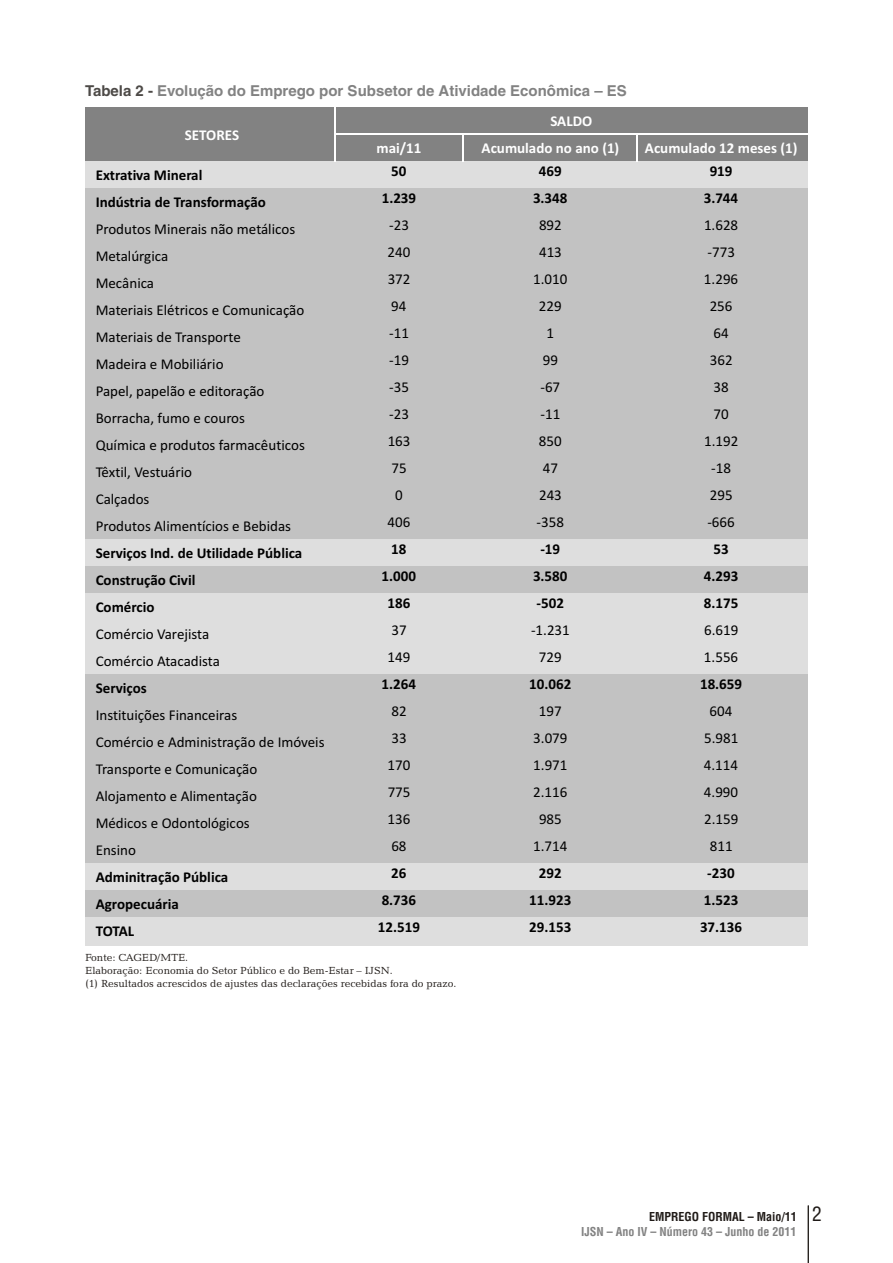
<style>
.page{position:relative;width:893px;height:1263px;background:#fff}
.page>*{position:absolute;margin:0;border:0;box-sizing:border-box;transform-origin:0 0}
.t1{font:15px "Calibri";color:#000}
.t2{font:700 15px "Calibri";color:#000}
.t3{font:700 15px "Helvetica LT";color:#828282}
.t4{font:700 15px "Calibri";color:#fff}
.t5{font:700 condensed 12px/15.9px "Helvetica LT";color:#828282}
.t6{font:10.5px/12.6px "Candida BT";color:#1f1a17}
.s1{color:#4d4a47}
.s2{color:#1f1a17}
.s3{font-weight:400;font-size:19.5px;color:#1f1a17}
</style>
<div class="page">
<hr style="left:808px;top:1205px;width:1px;height:58px;background:#1f1a17">
<div style="left:85px;top:107px;width:723px;height:55px;background:#828282"></div>
<div style="left:85px;top:161px;width:723px;height:28px;background:#dedede"></div>
<div style="left:85px;top:188px;width:723px;height:352px;background:#c2c2c2"></div>
<div style="left:85px;top:539px;width:723px;height:28px;background:#dedede"></div>
<div style="left:85px;top:566px;width:723px;height:28px;background:#c2c2c2"></div>
<div style="left:85px;top:593px;width:723px;height:82px;background:#dedede"></div>
<div style="left:85px;top:674px;width:723px;height:190px;background:#c2c2c2"></div>
<div style="left:85px;top:863px;width:723px;height:28px;background:#dedede"></div>
<div style="left:85px;top:890px;width:723px;height:28px;background:#c2c2c2"></div>
<div style="left:85px;top:917px;width:723px;height:28px;background:#dedede"></div>
<hr style="left:335px;top:107px;width:1px;height:54px;background:#fff">
<hr style="left:462px;top:134px;width:2px;height:27px;background:#fff">
<svg style="left:636px;top:135px;width:1px;height:26px"></svg>
<hr style="left:335px;top:134px;width:473px;height:1px;background:#fff">
<p class="t3" style="left:85px;top:85px;width:543px"><span class="s1">Tabela 2 -</span> Evolução do Emprego por Subsetor de Atividade Econômica – ES</p>
<p class="t4" style="left:185px;top:129px;width:56px">SETORES</p>
<p class="t4" style="left:550px;top:115px;width:43px">SALDO</p>
<p class="t4" style="left:376px;top:142px;width:46px">mai/11</p>
<p class="t4" style="left:482px;top:142px;width:139px">Acumulado no ano (1)</p>
<p class="t4" style="left:645px;top:142px;width:154px">Acumulado 12 meses (1)</p>
<p class="t2" style="left:96px;top:169px;width:108px">Extrativa Mineral</p>
<p class="t2" style="left:391px;top:165px;width:17px">50</p>
<p class="t2" style="left:539px;top:165px;width:24px">469</p>
<p class="t2" style="left:710px;top:165px;width:24px">919</p>
<p class="t2" style="left:96px;top:196px;width:172px">Indústria de Transformação</p>
<p class="t2" style="left:382px;top:192px;width:36px">1.239</p>
<p class="t2" style="left:533px;top:192px;width:36px">3.348</p>
<p class="t2" style="left:704px;top:192px;width:36px">3.744</p>
<p class="t1" style="left:96px;top:223px;width:201px">Produtos Minerais não metálicos</p>
<p class="t1" style="left:389px;top:219px;width:21px">-23</p>
<p class="t1" style="left:539px;top:219px;width:24px">892</p>
<p class="t1" style="left:704px;top:219px;width:36px">1.628</p>
<p class="t1" style="left:96px;top:250px;width:74px">Metalúrgica</p>
<p class="t1" style="left:387px;top:246px;width:24px">240</p>
<p class="t1" style="left:539px;top:246px;width:24px">413</p>
<p class="t1" style="left:707px;top:246px;width:29px">-773</p>
<p class="t1" style="left:96px;top:277px;width:60px">Mecânica</p>
<p class="t1" style="left:388px;top:273px;width:24px">372</p>
<p class="t1" style="left:533px;top:273px;width:36px">1.010</p>
<p class="t1" style="left:704px;top:273px;width:36px">1.296</p>
<p class="t1" style="left:96px;top:304px;width:210px">Materiais Elétricos e Comunicação</p>
<p class="t1" style="left:391px;top:300px;width:17px">94</p>
<p class="t1" style="left:539px;top:300px;width:24px">229</p>
<p class="t1" style="left:710px;top:300px;width:24px">256</p>
<p class="t1" style="left:96px;top:331px;width:147px">Materiais de Transporte</p>
<p class="t1" style="left:389px;top:327px;width:21px">-11</p>
<p class="t1" style="left:547px;top:327px;width:9px">1</p>
<p class="t1" style="left:713px;top:327px;width:17px">64</p>
<p class="t1" style="left:96px;top:358px;width:129px">Madeira e Mobiliário</p>
<p class="t1" style="left:389px;top:354px;width:21px">-19</p>
<p class="t1" style="left:543px;top:354px;width:17px">99</p>
<p class="t1" style="left:710px;top:354px;width:24px">362</p>
<p class="t1" style="left:96px;top:385px;width:170px">Papel, papelão e editoração</p>
<p class="t1" style="left:389px;top:381px;width:21px">-35</p>
<p class="t1" style="left:540px;top:381px;width:21px">-67</p>
<p class="t1" style="left:713px;top:381px;width:17px">38</p>
<p class="t1" style="left:96px;top:412px;width:151px">Borracha, fumo e couros</p>
<p class="t1" style="left:389px;top:408px;width:21px">-23</p>
<p class="t1" style="left:540px;top:408px;width:21px">-11</p>
<p class="t1" style="left:713px;top:408px;width:17px">70</p>
<p class="t1" style="left:96px;top:439px;width:211px">Química e produtos farmacêuticos</p>
<p class="t1" style="left:388px;top:435px;width:24px">163</p>
<p class="t1" style="left:539px;top:435px;width:24px">850</p>
<p class="t1" style="left:704px;top:435px;width:36px">1.192</p>
<p class="t1" style="left:96px;top:466px;width:98px">Têxtil, Vestuário</p>
<p class="t1" style="left:391px;top:462px;width:17px">75</p>
<p class="t1" style="left:543px;top:462px;width:17px">47</p>
<p class="t1" style="left:711px;top:462px;width:21px">-18</p>
<p class="t1" style="left:96px;top:493px;width:55px">Calçados</p>
<p class="t1" style="left:395px;top:489px;width:9px">0</p>
<p class="t1" style="left:539px;top:489px;width:24px">243</p>
<p class="t1" style="left:710px;top:489px;width:24px">295</p>
<p class="t1" style="left:96px;top:520px;width:197px">Produtos Alimentícios e Bebidas</p>
<p class="t1" style="left:388px;top:516px;width:24px">406</p>
<p class="t1" style="left:537px;top:516px;width:29px">-358</p>
<p class="t1" style="left:707px;top:516px;width:29px">-666</p>
<p class="t2" style="left:96px;top:547px;width:208px">Serviços Ind. de Utilidade Pública</p>
<p class="t2" style="left:391px;top:543px;width:17px">18</p>
<p class="t2" style="left:540px;top:543px;width:21px">-19</p>
<p class="t2" style="left:713px;top:543px;width:17px">53</p>
<p class="t2" style="left:96px;top:574px;width:101px">Construção Civil</p>
<p class="t2" style="left:382px;top:570px;width:36px">1.000</p>
<p class="t2" style="left:533px;top:570px;width:36px">3.580</p>
<p class="t2" style="left:704px;top:570px;width:36px">4.293</p>
<p class="t2" style="left:96px;top:601px;width:60px">Comércio</p>
<p class="t2" style="left:387px;top:597px;width:24px">186</p>
<p class="t2" style="left:537px;top:597px;width:29px">-502</p>
<p class="t2" style="left:704px;top:597px;width:36px">8.175</p>
<p class="t1" style="left:96px;top:628px;width:115px">Comércio Varejista</p>
<p class="t1" style="left:391px;top:624px;width:17px">37</p>
<p class="t1" style="left:531px;top:624px;width:40px">-1.231</p>
<p class="t1" style="left:704px;top:624px;width:36px">6.619</p>
<p class="t1" style="left:96px;top:655px;width:126px">Comércio Atacadista</p>
<p class="t1" style="left:388px;top:651px;width:24px">149</p>
<p class="t1" style="left:539px;top:651px;width:24px">729</p>
<p class="t1" style="left:704px;top:651px;width:36px">1.556</p>
<p class="t2" style="left:96px;top:682px;width:53px">Serviços</p>
<p class="t2" style="left:382px;top:678px;width:36px">1.264</p>
<p class="t2" style="left:529px;top:678px;width:44px">10.062</p>
<p class="t2" style="left:700px;top:678px;width:44px">18.659</p>
<p class="t1" style="left:96px;top:709px;width:143px">Instituições Financeiras</p>
<p class="t1" style="left:391px;top:705px;width:17px">82</p>
<p class="t1" style="left:539px;top:705px;width:24px">197</p>
<p class="t1" style="left:710px;top:705px;width:24px">604</p>
<p class="t1" style="left:96px;top:736px;width:230px">Comércio e Administração de Imóveis</p>
<p class="t1" style="left:391px;top:732px;width:17px">33</p>
<p class="t1" style="left:533px;top:732px;width:36px">3.079</p>
<p class="t1" style="left:704px;top:732px;width:36px">5.981</p>
<p class="t1" style="left:96px;top:763px;width:163px">Transporte e Comunicação</p>
<p class="t1" style="left:387px;top:759px;width:24px">170</p>
<p class="t1" style="left:533px;top:759px;width:36px">1.971</p>
<p class="t1" style="left:704px;top:759px;width:36px">4.114</p>
<p class="t1" style="left:96px;top:790px;width:163px">Alojamento e Alimentação</p>
<p class="t1" style="left:388px;top:786px;width:24px">775</p>
<p class="t1" style="left:533px;top:786px;width:36px">2.116</p>
<p class="t1" style="left:704px;top:786px;width:36px">4.990</p>
<p class="t1" style="left:96px;top:817px;width:156px">Médicos e Odontológicos</p>
<p class="t1" style="left:388px;top:813px;width:24px">136</p>
<p class="t1" style="left:539px;top:813px;width:24px">985</p>
<p class="t1" style="left:704px;top:813px;width:36px">2.159</p>
<p class="t1" style="left:96px;top:844px;width:42px">Ensino</p>
<p class="t1" style="left:391px;top:840px;width:17px">68</p>
<p class="t1" style="left:533px;top:840px;width:36px">1.714</p>
<p class="t1" style="left:710px;top:840px;width:24px">811</p>
<p class="t2" style="left:96px;top:871px;width:134px">Adminitração Pública</p>
<p class="t2" style="left:391px;top:867px;width:17px">26</p>
<p class="t2" style="left:539px;top:867px;width:24px">292</p>
<p class="t2" style="left:707px;top:867px;width:29px">-230</p>
<p class="t2" style="left:96px;top:898px;width:85px">Agropecuária</p>
<p class="t2" style="left:382px;top:894px;width:36px">8.736</p>
<p class="t2" style="left:529px;top:894px;width:44px">11.923</p>
<p class="t2" style="left:704px;top:894px;width:36px">1.523</p>
<p class="t2" style="left:96px;top:925px;width:40px">TOTAL</p>
<p class="t2" style="left:378px;top:921px;width:44px">12.519</p>
<p class="t2" style="left:529px;top:921px;width:44px">29.153</p>
<p class="t2" style="left:700px;top:921px;width:44px">37.136</p>
<p class="t6" style="left:85px;top:952px;width:373px">Fonte: CAGED/MTE.<br>Elaboração: Economia do Setor Público e do Bem-Estar – IJSN.<br>(1) Resultados acrescidos de ajustes das declarações recebidas fora do prazo.</p>
<p class="t5" style="left:581px;top:1209px;width:242px;text-indent:68px"><span class="s2">EMPREGO FORMAL – Maio/11</span> <span class="s3">2<br></span>IJSN – Ano IV – Número 43 – Junho de 2011</p>
</div>
